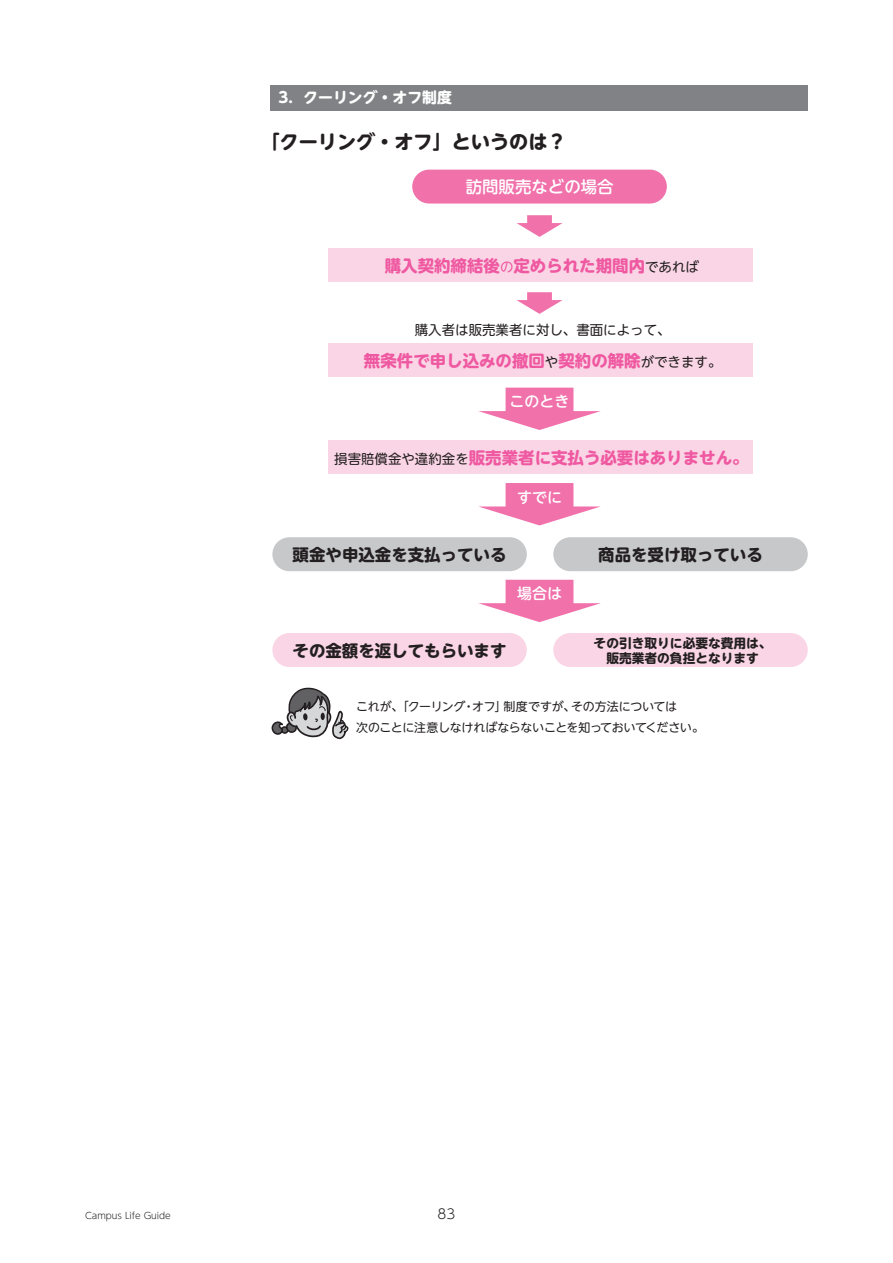
<style>
.page{position:relative;width:893px;height:1263px;background:#fff}
.page>*{position:absolute;margin:0;border:0;box-sizing:border-box;transform-origin:0 0}
.t1{font:700 19.2px "UD Shin M Go Pro";color:#231f20}
.t2{font:700 16.5px "UD Shin M Go Pr 6";color:#ef59a1}
.t3{font:700 16.5px "UD Shin M Go Pr 6";color:#231f20}
.t4{font:500 16.5px "UD Shin M Go Pr 6";color:#fff}
.t5{font:500 15px "UD Shin M Go Pr 6";color:#fff}
.t6{font:700 14.85px "UD Shin M Go Pro";color:#fff}
.t7{font:13.5px "UD Shin M Go Pr 6";color:#231f20}
.t8{font:300 13.5px "UD Shin M Go Pro";color:#231f20}
.t9{font:700 12.75px/15px "UD Shin M Go Pr 6";color:#231f20;text-align:center}
.t10{font:12px/21.1px "UD Shin M Go Pr 6";letter-spacing:-.025em;color:#231f20}
.t11{font:300 9px "UD Shin M Go Pro";color:#231f20}
.s1{font-weight:400;font-size:13.5px}
.s2{font-weight:400;font-size:13.5px;color:#231f20}
</style>
<div class="page">
<div style="left:270px;top:85px;width:538px;height:26px;background:#808285"></div>
<div style="left:328px;top:440px;width:424px;height:34px;background:#fad5e5"></div>
<svg style="left:478px;top:388px;width:123px;height:42px"></svg>
<svg style="left:517px;top:215px;width:45px;height:22px"></svg>
<svg style="left:517px;top:292px;width:45px;height:22px"></svg>
<div style="left:272px;top:537px;width:255px;height:34px;background:#c7c8ca;border-radius:17px"></div>
<div style="left:412px;top:170px;width:255px;height:34px;background:#f171ab;border-radius:17px"></div>
<div style="left:328px;top:248px;width:424px;height:34px;background:#fad5e5"></div>
<div style="left:328px;top:343px;width:424px;height:34px;background:#fad5e5"></div>
<svg style="left:478px;top:483px;width:123px;height:42px"></svg>
<svg style="left:478px;top:580px;width:123px;height:42px"></svg>
<div style="left:553px;top:537px;width:255px;height:34px;background:#c7c8ca;border-radius:17px"></div>
<div style="left:272px;top:633px;width:255px;height:34px;background:#fad5e5;border-radius:17px"></div>
<div style="left:553px;top:633px;width:255px;height:34px;background:#fad5e5;border-radius:17px"></div>
<svg style="left:271px;top:687px;width:78px;height:53px"></svg>
<p class="t6" style="left:279px;top:85px;width:175px">3．クーリング・オフ制度</p>
<p class="t1" style="left:260px;top:126px;width:308px">「クーリング・オフ」というのは？</p>
<p class="t4" style="left:466px;top:173px;width:150px">訪問販売などの場合</p>
<p class="t2" style="left:385px;top:252px;width:316px">購入契約締結後<span class="s1">の</span>定められた期間内<span class="s2">であれば</span></p>
<p class="t7" style="left:415px;top:319px;width:257px">購入者は販売業者に対し、書面によって、</p>
<p class="t2" style="left:364px;top:347px;width:359px">無条件で申し込みの撤回<span class="s2">や</span>契約の解除<span class="s2">ができます。</span></p>
<p class="t5" style="left:510px;top:389px;width:61px">このとき</p>
<p class="t2" style="left:334px;top:443px;width:416px"><span class="s2">損害賠償金や違約金を</span>販売業者に支払う必要はありません。</p>
<p class="t5" style="left:517px;top:484px;width:46px">すでに</p>
<p class="t3" style="left:293px;top:541px;width:215px">頭金や申込金を支払っている</p>
<p class="t3" style="left:598px;top:540px;width:166px">商品を受け取っている</p>
<p class="t5" style="left:517px;top:581px;width:46px">場合は</p>
<p class="t3" style="left:293px;top:637px;width:215px">その金額を返してもらいます</p>
<p class="t9" style="left:594px;top:634px;width:180px">その引き取りに必要な費用は、販売業者の負担となります</p>
<p class="t10" style="left:356px;top:695px;width:349px">これが、「クーリング・オフ」制度ですが、その方法については<br>次のことに注意しなければならないことを知っておいてください。</p>
<p class="t11" style="left:85px;top:1209px;width:87px">Campus Life Guide</p>
<p class="t8" style="left:438px;top:1203px;width:19px">83</p>
</div>
